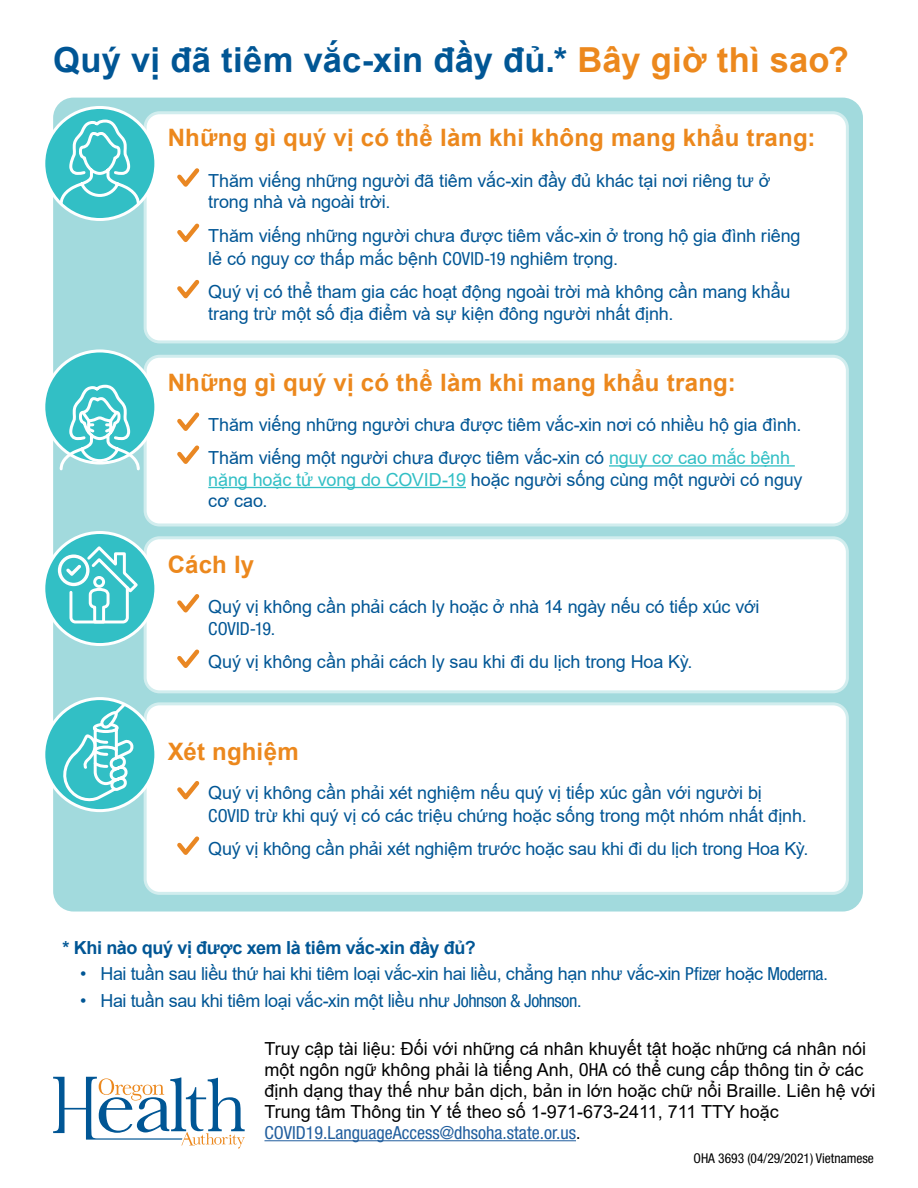
<style>
.page{position:relative;width:918px;height:1188px;background:#fff}
.page>*{position:absolute;margin:0;border:0;box-sizing:border-box;transform-origin:0 0}
.t1{font:700 34.5px "Arial";letter-spacing:.005em;color:#005695}
.t2{font:700 24px "Arial";letter-spacing:.01em;color:#ec881d}
.t3{font:18px/21.6px "Arial";letter-spacing:-.01em;color:#005695}
.t4{font:18px/21px "Arial";color:#000}
.t5{font:condensed 18px "Helvetica Neue LT Std";color:#215e9e}
.t6{font:700 18px "Arial";letter-spacing:-.02em;color:#005695}
.t7{font:condensed 18px "Helvetica Neue LT Std";color:#005695}
.t8{font:condensed 13.5px "Helvetica Neue LT Std";color:#000}
.s1{color:#ec881d}
.s2{font-family:"Helvetica Neue LT Std";font-stretch:condensed}
.s3{color:#32bfc5}
.s4{font-family:"Arial";font-stretch:normal}
.s5{color:#000}
</style>
<div class="page">
<div style="left:53px;top:98px;width:810px;height:814px;background:#a2dadd;border-radius:20px"></div>
<div style="left:145px;top:113px;width:702px;height:229px;background:#fff;border-radius:14px"></div>
<div style="left:144px;top:111px;width:705px;height:232px;border:3px solid #d1edee;border-radius:14px"></div>
<div style="left:145px;top:356px;width:702px;height:169px;background:#fff;border-radius:14px"></div>
<div style="left:144px;top:355px;width:705px;height:172px;border:3px solid #d1edee;border-radius:14px"></div>
<div style="left:145px;top:538px;width:702px;height:154px;background:#fff;border-radius:14px"></div>
<div style="left:144px;top:536px;width:705px;height:157px;border:3px solid #d1edee;border-radius:14px"></div>
<div style="left:145px;top:704px;width:702px;height:189px;background:#fff;border-radius:14px"></div>
<div style="left:144px;top:702px;width:705px;height:193px;border:3px solid #d1edee;border-radius:14px"></div>
<svg style="left:177px;top:168px;width:23px;height:19px"></svg>
<svg style="left:177px;top:223px;width:23px;height:19px"></svg>
<svg style="left:177px;top:279px;width:23px;height:20px"></svg>
<hr style="left:609px;top:465px;width:186px;height:2px;background:#32bfc5">
<hr style="left:208px;top:487px;width:258px;height:1px;background:#32bfc5">
<svg style="left:177px;top:412px;width:23px;height:52px"></svg>
<svg style="left:177px;top:594px;width:23px;height:19px"></svg>
<svg style="left:177px;top:649px;width:23px;height:19px"></svg>
<svg style="left:177px;top:781px;width:23px;height:19px"></svg>
<svg style="left:177px;top:836px;width:23px;height:19px"></svg>
<hr style="left:264px;top:1140px;width:312px;height:1px;background:#215e9e">
<svg style="left:53px;top:1077px;width:192px;height:72px"></svg>
<svg style="left:44px;top:107px;width:112px;height:113px;background:#4ec7cc"></svg>
<div style="left:42px;top:106px;width:115px;height:115px;border:3px solid #fff;border-radius:50%"></div>
<div style="left:44px;top:351px;width:112px;height:112px;background:#32bfc5;border-radius:50%"></div>
<div style="left:42px;top:349px;width:115px;height:116px;border:3px solid #fff;border-radius:50%"></div>
<div style="left:44px;top:533px;width:112px;height:112px;background:#32bfc5;border-radius:50%"></div>
<div style="left:42px;top:531px;width:115px;height:115px;border:3px solid #fff;border-radius:50%"></div>
<div style="left:44px;top:699px;width:112px;height:112px;background:#32bfc5;border-radius:50%"></div>
<div style="left:42px;top:697px;width:115px;height:115px;border:3px solid #fff;border-radius:50%"></div>
<svg style="left:57px;top:544px;width:83px;height:81px"></svg>
<svg style="left:58px;top:118px;width:84px;height:89px;background:#58cacf"></svg>
<svg style="left:58px;top:384px;width:84px;height:87px"></svg>
<svg style="left:60px;top:701px;width:75px;height:103px"></svg>
<h1 class="t1" style="left:53px;top:37px;width:797px">Quý vị đã tiêm vắc-xin đầy đủ.* <span class="s1">Bây giờ thì sao?</span></h1>
<h2 class="t2" style="left:168px;top:122px;width:649px">Những gì quý vị có thể làm khi không mang khẩu trang:</h2>
<p class="t3" style="left:208px;top:170px;width:564px">Thăm viếng những người đã tiêm vắc-xin đầy đủ khác tại nơi riêng tư ở trong nhà và ngoài trời.</p>
<p class="t3" style="left:208px;top:224px;width:594px;line-height:22.5px">Thăm viếng những người chưa được tiêm vắc-xin ở trong hộ gia đình riêng lẻ có nguy cơ thấp mắc bệnh <span class="s2">COVID-19</span> nghiêm trọng.</p>
<p class="t3" style="left:208px;top:281px;width:584px">Quý vị có thể tham gia các hoạt động ngoài trời mà không cần mang khẩu trang trừ một số địa điểm và sự kiện đông người nhất định.</p>
<h2 class="t2" style="left:168px;top:367px;width:569px">Những gì quý vị có thể làm khi mang khẩu trang:</h2>
<p class="t3" style="left:208px;top:408px;width:595px;line-height:33px">Thăm viếng những người chưa được tiêm vắc-xin nơi có nhiều hộ gia đình.<br>Thăm viếng một người chưa được tiêm vắc-xin có <span class="s3">nguy cơ cao mắc bệnh</span></p>
<p class="t3" style="left:208px;top:468px;width:596px"><span class="s3">nặng hoặc tử vong do COVID-19</span> hoặc người sống cùng một người có nguy cơ cao.</p>
<h2 class="t2" style="left:168px;top:549px;width:88px">Cách ly</h2>
<p class="t3" style="left:208px;top:595px;width:553px">Quý vị không cần phải cách ly hoặc ở nhà 14 ngày nếu có tiếp xúc với</p>
<p class="t7" style="left:208px;top:618px;width:69px">COVID-19<span class="s4">.</span></p>
<p class="t3" style="left:208px;top:651px;width:486px">Quý vị không cần phải cách ly sau khi đi du lịch trong Hoa Kỳ.</p>
<h2 class="t2" style="left:168px;top:735px;width:132px">Xét nghiệm</h2>
<p class="t3" style="left:208px;top:782px;width:600px;line-height:22.5px">Quý vị không cần phải xét nghiệm nếu quý vị tiếp xúc gần với người bị<br><span class="s2">COVID</span> trừ khi quý vị có các triệu chứng hoặc sống trong một nhóm nhất định.</p>
<p class="t3" style="left:208px;top:838px;width:602px">Quý vị không cần phải xét nghiệm trước hoặc sau khi đi du lịch trong Hoa Kỳ.</p>
<p class="t6" style="left:63px;top:936px;width:415px">* Khi nào quý vị được xem là tiêm vắc-xin đầy đủ?</p>
<p class="t3" style="left:80px;top:963px;width:749px">• Hai tuần sau liều thứ hai khi tiêm loại vắc-xin hai liều, chẳng hạn như vắc-xin <span class="s2">Pfizer</span> hoặc <span class="s2">Moderna</span>.</p>
<p class="t3" style="left:80px;top:989px;width:503px">• Hai tuần sau khi tiêm loại vắc-xin một liều như <span class="s2">Johnson &amp; Johnson</span>.</p>
<p class="t4" style="left:264px;top:1038px;width:613px">Truy cập tài liệu: Đối với những cá nhân khuyết tật hoặc những cá nhân nói một ngôn ngữ không phải là tiếng Anh, <span class="s2">OHA</span> có thể cung cấp thông tin ở các định dạng thay thế như bản dịch, bản in lớn hoặc chữ nổi Braille. Liên hệ với Trung tâm Thông tin Y tế theo số 1-971-673-2411, 711 TTY hoặc</p>
<p class="t5" style="left:264px;top:1122px;width:317px">COVID19.LanguageAccess@dhsoha.state.or.us<span class="s5">.</span></p>
<p class="t8" style="left:693px;top:1150px;width:182px">OHA 3693 (04/29/2021) Vietnamese</p>
</div>
